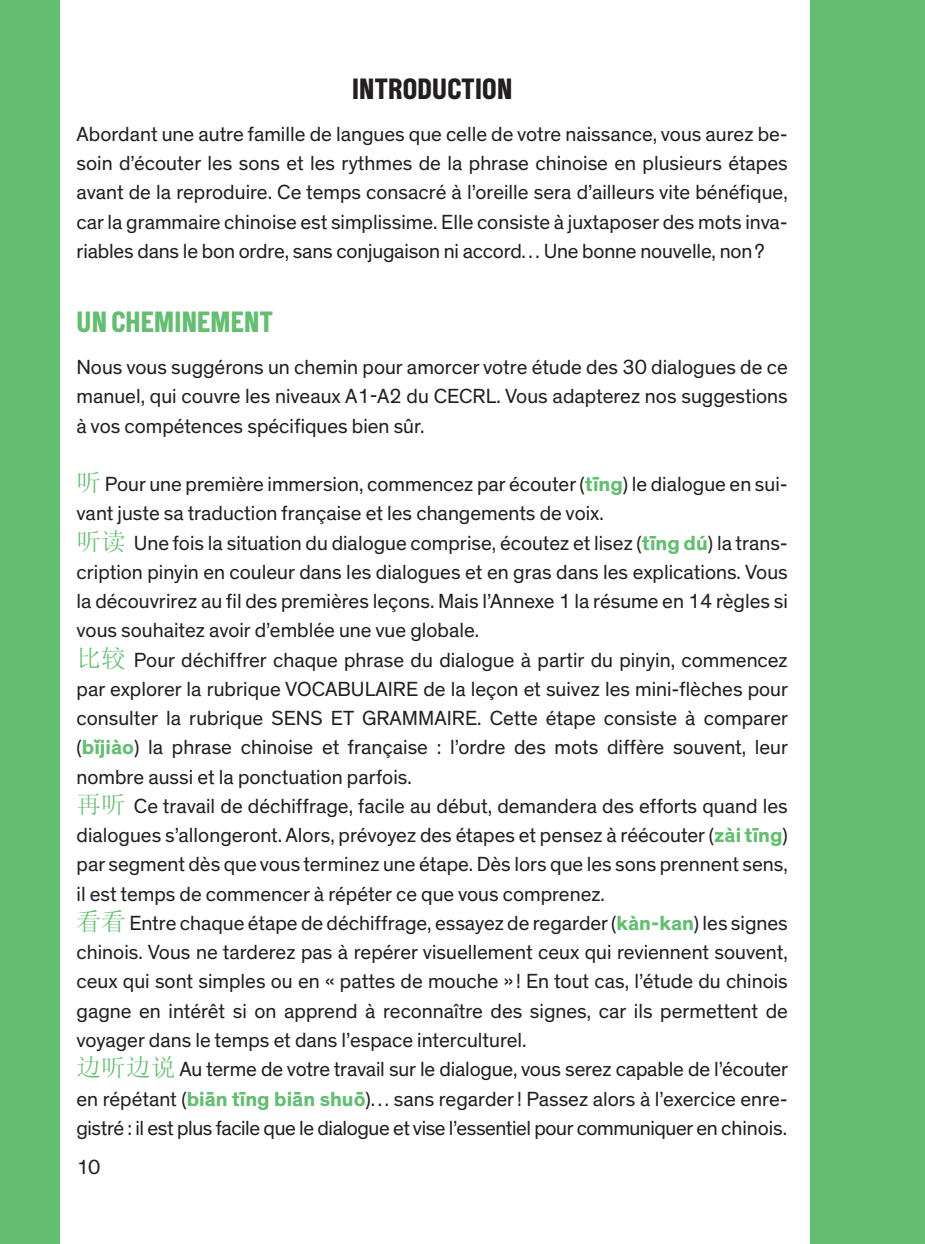
<style>
.page{position:relative;width:925px;height:1244px;background:#fff}
.page>*{position:absolute;margin:0;border:0;box-sizing:border-box;transform-origin:0 0}
.t1{font:29.25px "New Grotesk Square FIVE";letter-spacing:.01em;color:#64be71}
.t2{font:29.25px "New Grotesk Square FIVE";letter-spacing:.01em;color:#231f20}
.t3{font:20.7px/29.2px "Theinhardt";color:#231f20;text-align:justify}
.s1{font-family:"Sim Sun";font-size:24.75px;color:#64be71}
.s2{font-weight:700;color:#64be71}
</style>
<div class="page">
<div style="left:0;top:0;width:59px;height:1244px;background:#64be71"></div>
<div style="left:810px;top:0;width:115px;height:1244px;background:#64be71"></div>
<p class="t2" style="left:352px;top:71px;width:162px">INTRODUCTION</p>
<p class="t3" style="left:77px;top:120px;width:713px">Abordant une autre famille de langues que celle de votre naissance, vous aurez be&shy;soin d’écouter les sons et les rythmes de la phrase chinoise en plusieurs étapes avant de la reproduire. Ce temps consacré à l’oreille sera d’ailleurs vite bénéfique, car la grammaire chinoise est simplissime. Elle consiste à juxtaposer des mots inva&shy;riables dans le bon ordre, sans conjugaison ni accord… Une bonne nouvelle, non ?</p>
<p class="t1" style="left:77px;top:304px;width:198px">UN CHEMINEMENT</p>
<p class="t3" style="left:77px;top:353px;width:713px">Nous vous suggérons un chemin pour amorcer votre étude des 30 dialogues de ce manuel, qui couvre les niveaux A1-A2 du CECRL. Vous adapterez nos suggestions à vos compétences spécifiques bien sûr.</p>
<p class="t3" style="left:77px;top:470px;width:713px;text-align:left"><span class="s1">听</span> Pour une première immersion, commencez par écouter (<span class="s2">tīng</span>) le dialogue en sui&shy;vant juste sa traduction française et les changements de voix.<br><span class="s1">听读</span> Une fois la situation du dialogue comprise, écoutez et lisez (<span class="s2">tīng dú</span>) la trans&shy;cription pinyin en couleur dans les dialogues et en gras dans les explications. Vous la découvrirez au fil des premières leçons. Mais l’Annexe 1 la résume en 14 règles si vous souhaitez avoir d’emblée une vue globale.<br><span class="s1">比较</span> Pour déchiffrer chaque phrase du dialogue à partir du pinyin, commencez par explorer la rubrique VOCABULAIRE de la leçon et suivez les mini-flèches pour consulter la rubrique SENS ET GRAMMAIRE. Cette étape consiste à comparer (<span class="s2">bĭjiào</span>) la phrase chinoise et française : l’ordre des mots diffère souvent, leur nombre aussi et la ponctuation parfois.<br><span class="s1">再听</span> Ce travail de déchiffrage, facile au début, demandera des efforts quand les dialogues s’allongeront. Alors, prévoyez des étapes et pensez à réécouter (<span class="s2">zài tīng</span>) par segment dès que vous terminez une étape. Dès lors que les sons prennent sens, il est temps de commencer à répéter ce que vous comprenez.<br><span class="s1">看看</span> Entre chaque étape de déchiffrage, essayez de regarder (<span class="s2">kàn-kan</span>) les signes chinois. Vous ne tarderez pas à repérer visuellement ceux qui reviennent souvent, ceux qui sont simples ou en « pattes de mouche » ! En tout cas, l’étude du chinois gagne en intérêt si on apprend à reconnaître des signes, car ils permettent de voyager dans le temps et dans l’espace interculturel.<br><span class="s1">边听边说</span> Au terme de votre travail sur le dialogue, vous serez capable de l’écouter en répétant (<span class="s2">biān tīng biān shuō</span>)… sans regarder ! Passez alors à l’exercice enre&shy;gistré : il est plus facile que le dialogue et vise l’essentiel pour communiquer en chinois.</p>
<p class="t3" style="left:77px;top:1153px;width:25px">10</p>
</div>
